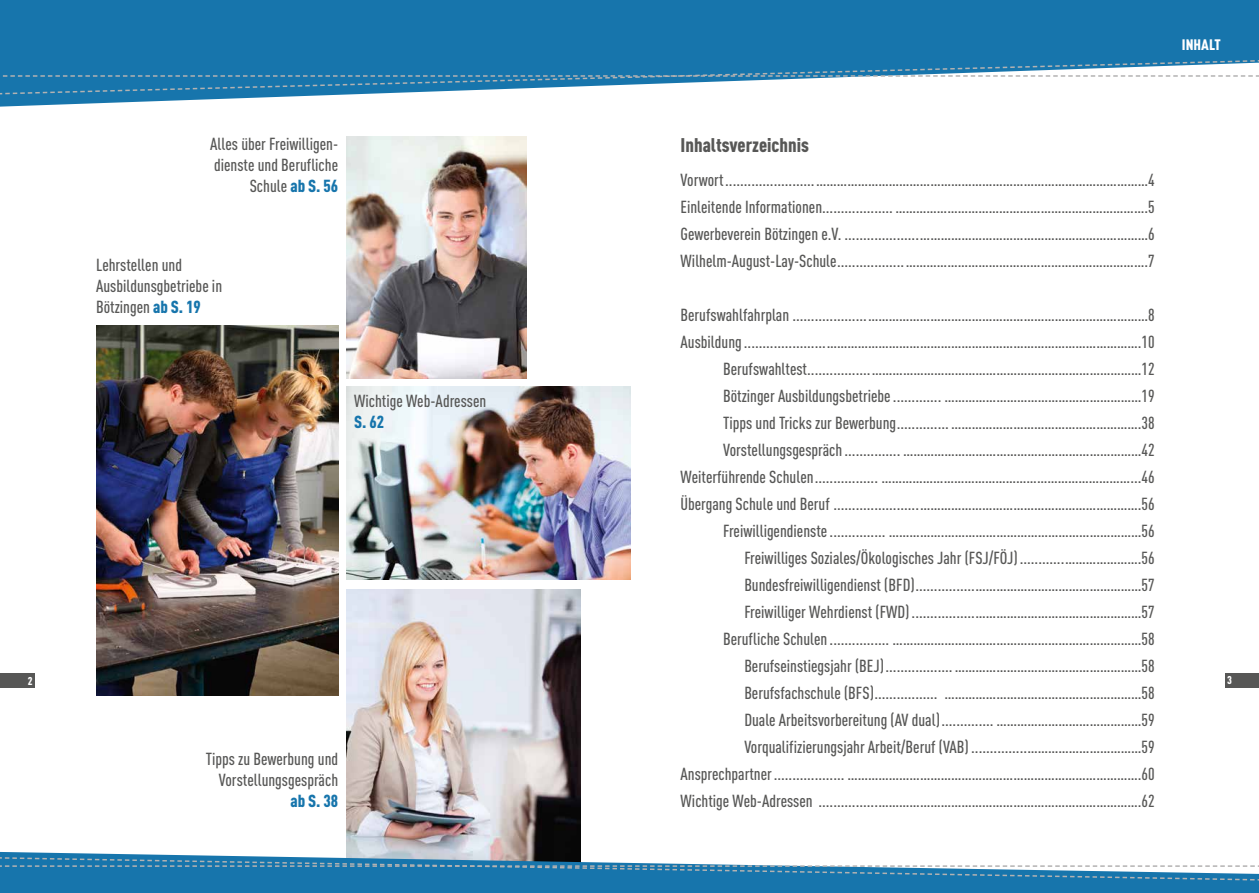
<style>
.page{position:relative;width:1259px;height:893px;background:#fff}
.page>*{position:absolute;margin:0;border:0;box-sizing:border-box;transform-origin:0 0}
.t1{font:900 19.5px "DIN Cond";color:#575756}
.t2{font:500 17.25px/27px "DIN Cond";color:#575756;text-align:right}
.t3{font:900 17.25px "DIN Cond";color:#1775ac}
.t4{font:900 15px "DIN Cond";color:#fff}
.t5{font:900 11.25px "DIN Cond";color:#fff}
.s1{font-weight:900;color:#1775ac}
</style>
<div class="page">
<img style="left:96px;top:326px;width:242px;height:369px">
<img style="left:347px;top:590px;width:234px;height:260px">
<svg style="left:0;top:0;width:1259px;height:107px;fill:#1775ac"></svg>
<svg style="left:0;top:850px;width:1259px;height:43px;fill:#1775ac"></svg>
<svg style="left:0;top:855px;width:1259px;height:29px"></svg>
<svg style="left:0;top:56px;width:1259px;height:41px"></svg>
<div style="left:1225px;top:673px;width:34px;height:15px;background:#575756"></div>
<div style="left:0;top:673px;width:34px;height:15px;background:#575756"></div>
<img style="left:347px;top:136px;width:179px;height:242px">
<img style="left:347px;top:387px;width:283px;height:192px">
<p class="t4" style="left:1182px;top:35px;width:40px">INHALT</p>
<p class="t2" style="left:210px;top:133px;width:129px;line-height:21px">Alles über Freiwilligen&shy;dienste und Berufliche<br>Schule <span class="s1">ab S. 56</span></p>
<p class="t1" style="left:680px;top:133px;width:130px">Inhaltsverzeichnis</p>
<p class="t2" style="left:680px;top:166px;width:475px;text-align:justify">Vorwort........................……………………………………………………………………………………4<br>Einleitende Informationen...................……………………………………………………………….5<br>Gewerbeverein Bötzingen e.V. ....................…………………………………………………………6<br>Wilhelm-August-Lay-Schule..................…………………………………………………………….7</p>
<p class="t2" style="left:680px;top:301px;width:475px">Berufswahlfahrplan ....................………………………………………………………………………8<br>Ausbildung......................……………………………………………………………………………….10<br>Berufswahltest.................……………………………………………………………………12<br>Bötzinger Ausbildungsbetriebe............. …………………………………………………19<br>Tipps und Tricks zur Bewerbung..............……………………………………………….38<br>Vorstellungsgespräch...............……………………………………………………………42<br>Weiterführende Schulen................. ………………………………………………………………...46<br>Übergang Schule und Beruf .......................……………………………………………………….56<br>Freiwilligendienste............... …………….…………………………………………………56<br>Freiwilliges Soziales/Ökologisches Jahr (FSJ/FÖJ) ............………………….56<br>Bundesfreiwilligendienst (BFD)................…………………………………………57<br>Freiwilliger Wehrdienst (FWD) .................…………………………………………57<br>Berufliche Schulen................ ………………………………………………………………58<br>Berufseinstiegsjahr (BEJ)..................………………………………………………58<br>Berufsfachschule (BFS)................. …………………………………………………58<br>Duale Arbeitsvorbereitung (AV dual).............. ……………………………………59<br>Vorqualifizierungsjahr Arbeit/Beruf (VAB) ...............……………………………59<br>Ansprechpartner................... ………………………………………………………………………….60<br>Wichtige Web-Adressen ................………………………………………………………………….62</p>
<p class="t2" style="left:96px;top:254px;width:128px;line-height:21px;text-align:left">Lehrstellen und<br>Ausbildunsgbetriebe in<br>Bötzingen <span class="s1">ab S. 19</span></p>
<p class="t2" style="left:354px;top:387px;width:134px">Wichtige Web-Adressen</p>
<p class="t3" style="left:354px;top:411px;width:32px">S. 62</p>
<p class="t5" style="left:28px;top:673px;width:6px">2</p>
<p class="t5" style="left:1227px;top:673px;width:6px">3</p>
<p class="t2" style="left:206px;top:748px;width:134px;line-height:21px">Tipps zu Bewerbung und<br>Vorstellungsgespräch</p>
<p class="t3" style="left:290px;top:790px;width:49px">ab S. 38</p>
</div>
